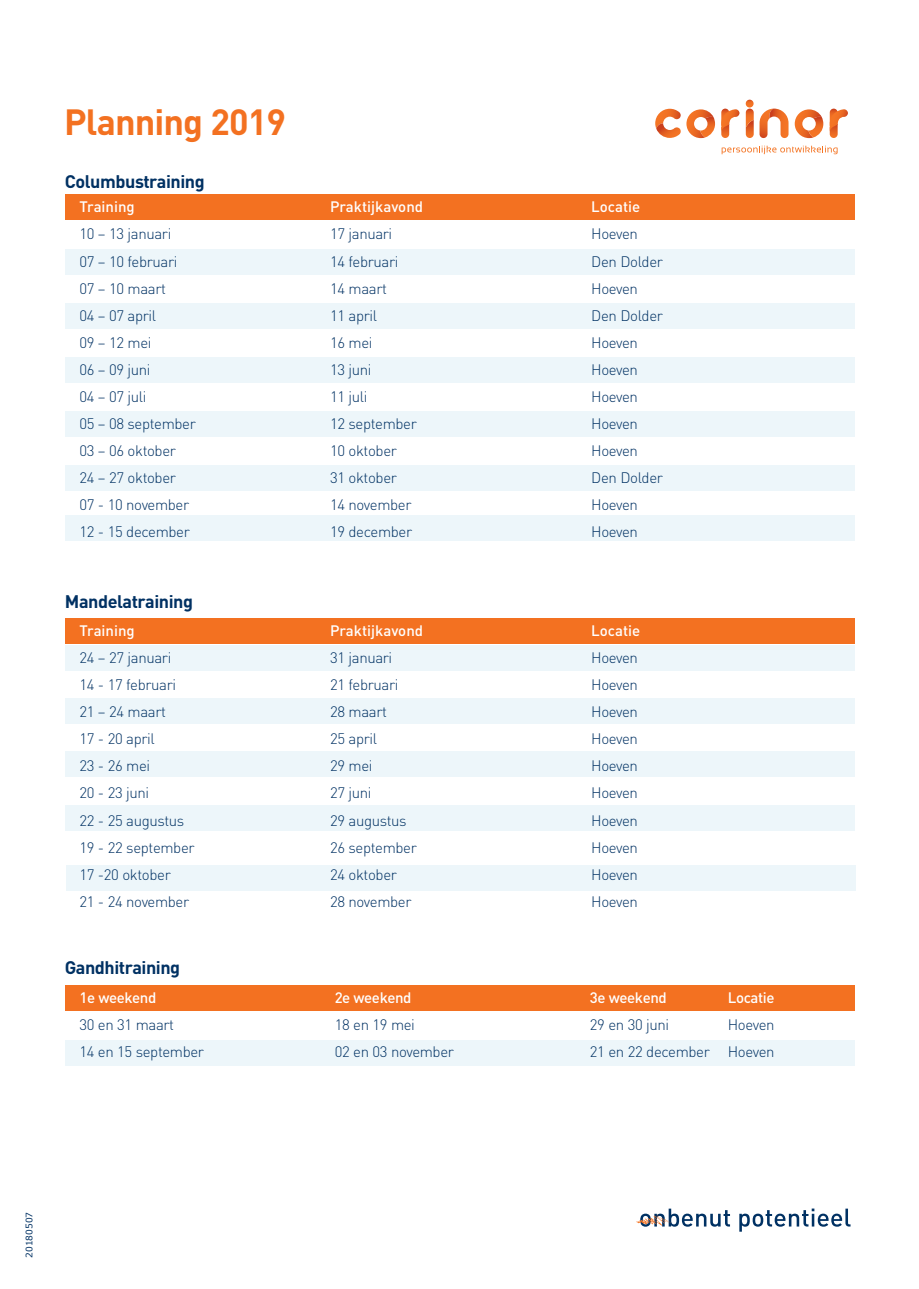
<style>
.page{position:relative;width:919px;height:1289px;background:#fff}
.page>*{position:absolute;margin:0;border:0;box-sizing:border-box;transform-origin:0 0}
.t1{font:700 36px "DIN Pro";letter-spacing:-.025em;color:#f37121}
.t2{font:700 18px "DIN Pro";letter-spacing:-.025em;color:#003163}
.t3{font:300 15px "DIN Pro";letter-spacing:-.025em;color:#003163}
.t4{font:500 15px "DIN Pro";color:#fff}
.t5{font:500 15px "DIN Pro";letter-spacing:-.025em;color:#fff}
.Paragraph_Style_1{font:9px "Verdana";color:#003163}
</style>
<div class="page">
<svg style="left:739px;top:1208px;width:111px;height:23px"></svg>
<svg style="left:636px;top:1208px;width:94px;height:18px"></svg>
<svg style="left:721px;top:146px;width:116px;height:8px"></svg>
<svg style="left:794px;top:109px;width:29px;height:29px"></svg>
<svg style="left:721px;top:109px;width:18px;height:29px"></svg>
<svg style="left:829px;top:109px;width:18px;height:29px"></svg>
<svg style="left:745px;top:100px;width:8px;height:38px"></svg>
<svg style="left:759px;top:109px;width:29px;height:29px"></svg>
<svg style="left:655px;top:109px;width:60px;height:29px"></svg>
<div style="left:66px;top:865px;width:790px;height:25px;background:#edf6fa"></div>
<div style="left:65px;top:515px;width:789px;height:26px;background:#edf6fa"></div>
<div style="left:65px;top:195px;width:789px;height:25px;background:#f37121"></div>
<div style="left:65px;top:249px;width:789px;height:25px;background:#edf6fa"></div>
<div style="left:65px;top:303px;width:789px;height:25px;background:#edf6fa"></div>
<div style="left:65px;top:357px;width:789px;height:25px;background:#edf6fa"></div>
<div style="left:65px;top:411px;width:789px;height:25px;background:#edf6fa"></div>
<div style="left:65px;top:465px;width:789px;height:25px;background:#edf6fa"></div>
<div style="left:65px;top:985px;width:789px;height:26px;background:#f37121"></div>
<div style="left:65px;top:1039px;width:789px;height:26px;background:#edf6fa"></div>
<div style="left:65px;top:618px;width:789px;height:25px;background:#f37121"></div>
<div style="left:65px;top:645px;width:789px;height:25px;background:#edf6fa"></div>
<div style="left:65px;top:698px;width:789px;height:25px;background:#edf6fa"></div>
<div style="left:65px;top:752px;width:789px;height:25px;background:#edf6fa"></div>
<div style="left:65px;top:805px;width:789px;height:25px;background:#edf6fa"></div>
<p class="t1" style="left:64px;top:97px;width:223px">Planning 2019</p>
<p class="t2" style="left:65px;top:169px;width:141px">Columbustraining</p>
<p class="t4" style="left:79px;top:197px;width:57px">Training</p>
<p class="t4" style="left:330px;top:197px;width:95px">Praktijkavond</p>
<p class="t4" style="left:591px;top:197px;width:51px">Locatie</p>
<p class="t3" style="left:79px;top:224px;width:93px">10 – 13 januari</p>
<p class="t3" style="left:330px;top:224px;width:64px">17 januari</p>
<p class="t3" style="left:591px;top:224px;width:48px">Hoeven</p>
<p class="t3" style="left:79px;top:251px;width:100px">07 – 10 februari</p>
<p class="t3" style="left:330px;top:251px;width:70px">14 februari</p>
<p class="t3" style="left:591px;top:251px;width:73px">Den Dolder</p>
<p class="t3" style="left:79px;top:278px;width:88px">07 – 10 maart</p>
<p class="t3" style="left:330px;top:278px;width:58px">14 maart</p>
<p class="t3" style="left:591px;top:278px;width:48px">Hoeven</p>
<p class="t3" style="left:79px;top:305px;width:78px">04 – 07 april</p>
<p class="t3" style="left:330px;top:305px;width:49px">11 april</p>
<p class="t3" style="left:591px;top:305px;width:73px">Den Dolder</p>
<p class="t3" style="left:79px;top:332px;width:74px">09 – 12 mei</p>
<p class="t3" style="left:330px;top:332px;width:44px">16 mei</p>
<p class="t3" style="left:591px;top:332px;width:48px">Hoeven</p>
<p class="t3" style="left:79px;top:359px;width:73px">06 – 09 juni</p>
<p class="t3" style="left:330px;top:359px;width:43px">13 juni</p>
<p class="t3" style="left:591px;top:359px;width:48px">Hoeven</p>
<p class="t3" style="left:79px;top:386px;width:69px">04 – 07 juli</p>
<p class="t3" style="left:330px;top:386px;width:39px">11 juli</p>
<p class="t3" style="left:591px;top:386px;width:48px">Hoeven</p>
<p class="t3" style="left:79px;top:413px;width:118px">05 – 08 september</p>
<p class="t3" style="left:330px;top:413px;width:88px">12 september</p>
<p class="t3" style="left:591px;top:413px;width:48px">Hoeven</p>
<p class="t3" style="left:79px;top:440px;width:98px">03 – 06 oktober</p>
<p class="t3" style="left:330px;top:440px;width:68px">10 oktober</p>
<p class="t3" style="left:591px;top:440px;width:48px">Hoeven</p>
<p class="t3" style="left:79px;top:467px;width:98px">24 – 27 oktober</p>
<p class="t3" style="left:330px;top:467px;width:68px">31 oktober</p>
<p class="t3" style="left:591px;top:467px;width:73px">Den Dolder</p>
<p class="t3" style="left:79px;top:494px;width:111px">07 - 10 november</p>
<p class="t3" style="left:330px;top:494px;width:83px">14 november</p>
<p class="t3" style="left:591px;top:494px;width:48px">Hoeven</p>
<p class="t3" style="left:79px;top:521px;width:112px">12 - 15 december</p>
<p class="t3" style="left:330px;top:521px;width:84px">19 december</p>
<p class="t3" style="left:591px;top:521px;width:48px">Hoeven</p>
<p class="t2" style="left:65px;top:589px;width:130px">Mandelatraining</p>
<p class="t4" style="left:79px;top:620px;width:57px">Training</p>
<p class="t4" style="left:330px;top:620px;width:95px">Praktijkavond</p>
<p class="t4" style="left:591px;top:620px;width:51px">Locatie</p>
<p class="t3" style="left:79px;top:647px;width:93px">24 – 27 januari</p>
<p class="t3" style="left:330px;top:647px;width:64px">31 januari</p>
<p class="t3" style="left:591px;top:647px;width:48px">Hoeven</p>
<p class="t3" style="left:79px;top:674px;width:98px">14 - 17 februari</p>
<p class="t3" style="left:330px;top:674px;width:70px">21 februari</p>
<p class="t3" style="left:591px;top:674px;width:48px">Hoeven</p>
<p class="t3" style="left:79px;top:701px;width:88px">21 – 24 maart</p>
<p class="t3" style="left:330px;top:701px;width:58px">28 maart</p>
<p class="t3" style="left:591px;top:701px;width:48px">Hoeven</p>
<p class="t3" style="left:79px;top:728px;width:77px">17 - 20 april</p>
<p class="t3" style="left:330px;top:728px;width:49px">25 april</p>
<p class="t3" style="left:591px;top:728px;width:48px">Hoeven</p>
<p class="t3" style="left:79px;top:755px;width:72px">23 - 26 mei</p>
<p class="t3" style="left:330px;top:755px;width:44px">29 mei</p>
<p class="t3" style="left:591px;top:755px;width:48px">Hoeven</p>
<p class="t3" style="left:79px;top:782px;width:71px">20 - 23 juni</p>
<p class="t3" style="left:330px;top:782px;width:43px">27 juni</p>
<p class="t3" style="left:591px;top:782px;width:48px">Hoeven</p>
<p class="t3" style="left:79px;top:809px;width:106px">22 - 25 augustus</p>
<p class="t3" style="left:330px;top:809px;width:78px">29 augustus</p>
<p class="t3" style="left:591px;top:809px;width:48px">Hoeven</p>
<p class="t3" style="left:79px;top:836px;width:117px">19 - 22 september</p>
<p class="t3" style="left:330px;top:836px;width:88px">26 september</p>
<p class="t3" style="left:591px;top:836px;width:48px">Hoeven</p>
<p class="t3" style="left:79px;top:863px;width:93px">17 -20 oktober</p>
<p class="t3" style="left:330px;top:863px;width:68px">24 oktober</p>
<p class="t3" style="left:591px;top:863px;width:48px">Hoeven</p>
<p class="t3" style="left:79px;top:890px;width:111px">21 - 24 november</p>
<p class="t3" style="left:330px;top:890px;width:83px">28 november</p>
<p class="t3" style="left:591px;top:890px;width:48px">Hoeven</p>
<p class="t2" style="left:65px;top:955px;width:117px">Gandhitraining</p>
<p class="t5" style="left:79px;top:987px;width:78px">1e weekend</p>
<p class="t5" style="left:334px;top:987px;width:78px">2e weekend</p>
<p class="t5" style="left:590px;top:987px;width:78px">3e weekend</p>
<p class="t5" style="left:727px;top:987px;width:48px">Locatie</p>
<p class="t3" style="left:79px;top:1014px;width:96px">30 en 31 maart</p>
<p class="t3" style="left:334px;top:1014px;width:82px">18 en 19 mei</p>
<p class="t3" style="left:590px;top:1014px;width:81px">29 en 30 juni</p>
<p class="t3" style="left:727px;top:1014px;width:48px">Hoeven</p>
<p class="t3" style="left:79px;top:1041px;width:126px">14 en 15 september</p>
<p class="t3" style="left:334px;top:1041px;width:121px">02 en 03 november</p>
<p class="t3" style="left:590px;top:1041px;width:186px">21 en 22 december Hoeven</p>
<p class="Paragraph_Style_1" style="left:23px;top:1257px;width:47px;rotate:-90deg">20180507</p>
</div>
